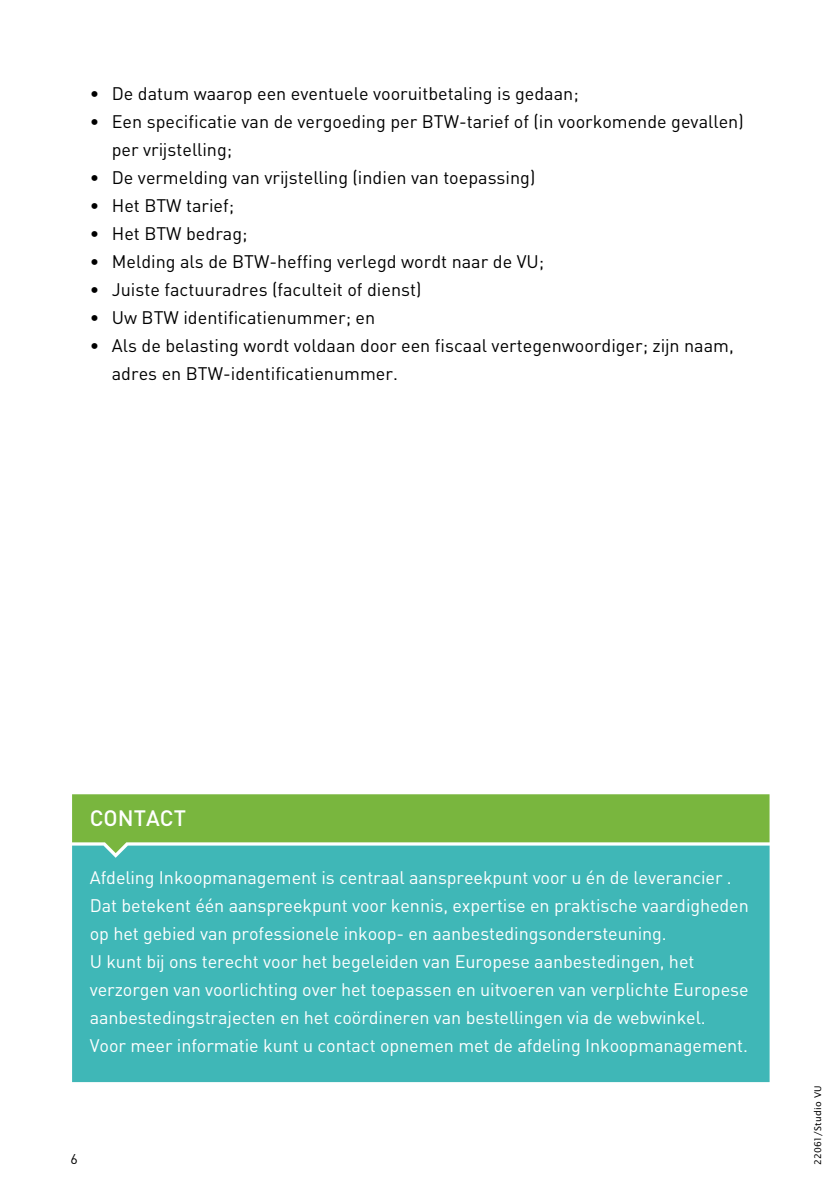
<style>
.page{position:relative;width:840px;height:1191px;background:#fff}
.page>*{position:absolute;margin:0;border:0;box-sizing:border-box;transform-origin:0 0}
.t1{font:500 22px "DIN Pro";color:#fff}
.t2{font:18px/28px "DIN Pro";letter-spacing:-.005em;color:#fff}
.t3{font:18px/28px "DIN Pro";color:#000}
.t4{font:14px "DIN Pro";color:#000}
.t5{font:10px "Lucida Sans EFOP";letter-spacing:.02em;color:#000}
</style>
<div class="page">
<svg style="left:72px;top:794px;width:697px;height:51px;background:#80ba48"></svg>
<div style="left:72px;top:845px;width:697px;height:237px;background:#3fb7b7"></div>
<p class="t3" style="left:90px;top:78px;width:490px">• De datum waarop een eventuele vooruitbetaling is gedaan;</p>
<p class="t3" style="left:112px;top:106px;width:633px;text-indent:-22px">• Een specificatie van de vergoeding per BTW-tarief of (in voorkomende gevallen) per vrijstelling;</p>
<p class="t3" style="left:90px;top:162px;width:447px">• De vermelding van vrijstelling (indien van toepassing)</p>
<p class="t3" style="left:90px;top:190px;width:146px">• Het BTW tarief;</p>
<p class="t3" style="left:90px;top:218px;width:159px">• Het BTW bedrag;</p>
<p class="t3" style="left:90px;top:246px;width:455px">• Melding als de BTW-heffing verlegd wordt naar de VU;</p>
<p class="t3" style="left:90px;top:274px;width:333px">• Juiste factuuradres (faculteit of dienst)</p>
<p class="t3" style="left:90px;top:302px;width:287px">• Uw BTW identificatienummer; en</p>
<p class="t3" style="left:112px;top:330px;width:623px;text-indent:-22px">• Als de belasting wordt voldaan door een fiscaal vertegenwoordiger; zijn naam, adres en BTW-identificatienummer.</p>
<p class="t1" style="left:90px;top:800px;width:98px">CONTACT</p>
<p class="t2" style="left:90px;top:862px;width:660px">Afdeling Inkoopmanagement is centraal aanspreekpunt voor u én de leverancier .<br>Dat betekent één aanspreekpunt voor kennis, expertise en praktische vaardigheden op het gebied van professionele inkoop- en aanbestedingsondersteuning.<br>U kunt bij ons terecht voor het begeleiden van Europese aanbestedingen, het verzorgen van voorlichting over het toepassen en uitvoeren van verplichte Europese aanbestedingstrajecten en het coördineren van bestellingen via de webwinkel.<br>Voor meer informatie kunt u contact opnemen met de afdeling Inkoopmanagement.</p>
<p class="t4" style="left:70px;top:1148px;width:9px">6</p>
<p class="t5" style="left:812px;top:1165px;width:81px;rotate:-90deg">22061/Studio VU</p>
</div>
